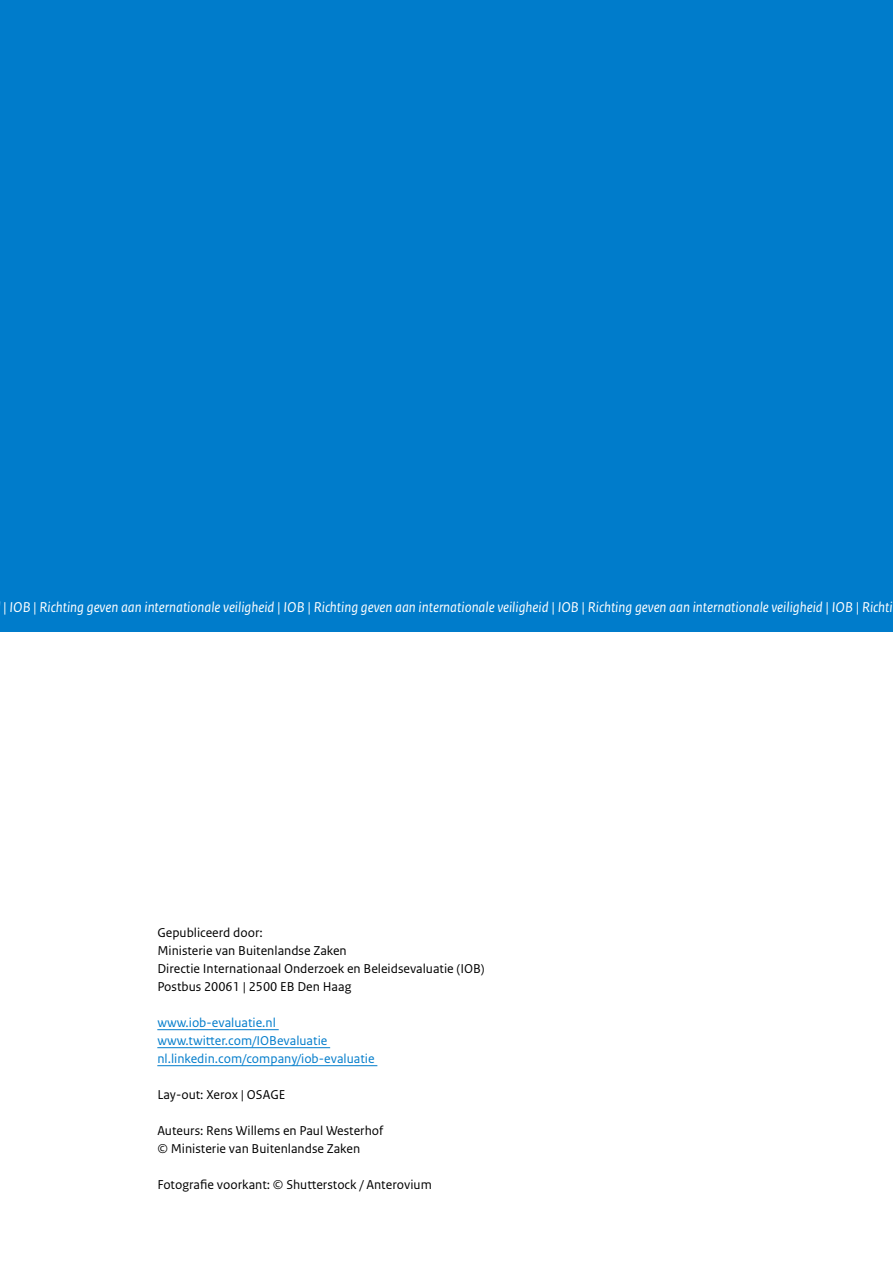
<style>
.page{position:relative;width:893px;height:1263px;background:#fff}
.page>*{position:absolute;margin:0;border:0;box-sizing:border-box;transform-origin:0 0}
.t1{font:italic 15px "Rijksoverheid Sans Text";color:#fff}
.Colofon_Cover{font:13.5px "Rijksoverheid Sans Text";color:#000}
.Colofon_Cover-2{font:13.5px "Rijksoverheid Sans Text";color:#007ccb}
</style>
<div class="page">
<div style="left:0;top:0;width:893px;height:631px;background:#007ccb"></div>
<hr style="left:157px;top:1029px;width:122px;height:1px;background:#007ccb">
<hr style="left:157px;top:1047px;width:173px;height:1px;background:#007ccb">
<hr style="left:157px;top:1065px;width:220px;height:1px;background:#007ccb">
<p class="t1" style="left:3px;top:598px;width:891px">| IOB | Richting geven aan internationale veiligheid | IOB | Richting geven aan internationale veiligheid | IOB | Richting geven aan internationale veiligheid | IOB | Richti</p>
<p class="Colofon_Cover" style="left:157px;top:924px;width:107px">Gepubliceerd door:</p>
<p class="Colofon_Cover" style="left:157px;top:942px;width:191px">Ministerie van Buitenlandse Zaken</p>
<p class="Colofon_Cover" style="left:157px;top:960px;width:329px">Directie Internationaal Onderzoek en Beleidsevaluatie (IOB)</p>
<p class="Colofon_Cover" style="left:157px;top:978px;width:196px">Postbus 20061 | 2500 EB Den Haag</p>
<p class="Colofon_Cover-2" style="left:157px;top:1014px;width:120px">www.iob-evaluatie.nl</p>
<p class="Colofon_Cover-2" style="left:157px;top:1032px;width:172px">www.twitter.com/IOBevaluatie</p>
<p class="Colofon_Cover-2" style="left:157px;top:1050px;width:219px">nl.linkedin.com/company/iob-evaluatie</p>
<p class="Colofon_Cover" style="left:157px;top:1086px;width:130px">Lay-out: Xerox | OSAGE</p>
<p class="Colofon_Cover" style="left:157px;top:1122px;width:228px">Auteurs: Rens Willems en Paul Westerhof</p>
<p class="Colofon_Cover" style="left:157px;top:1140px;width:204px">© Ministerie van Buitenlandse Zaken</p>
<p class="Colofon_Cover" style="left:157px;top:1176px;width:276px">Fotografie voorkant: © Shutterstock / Anterovium</p>
</div>
